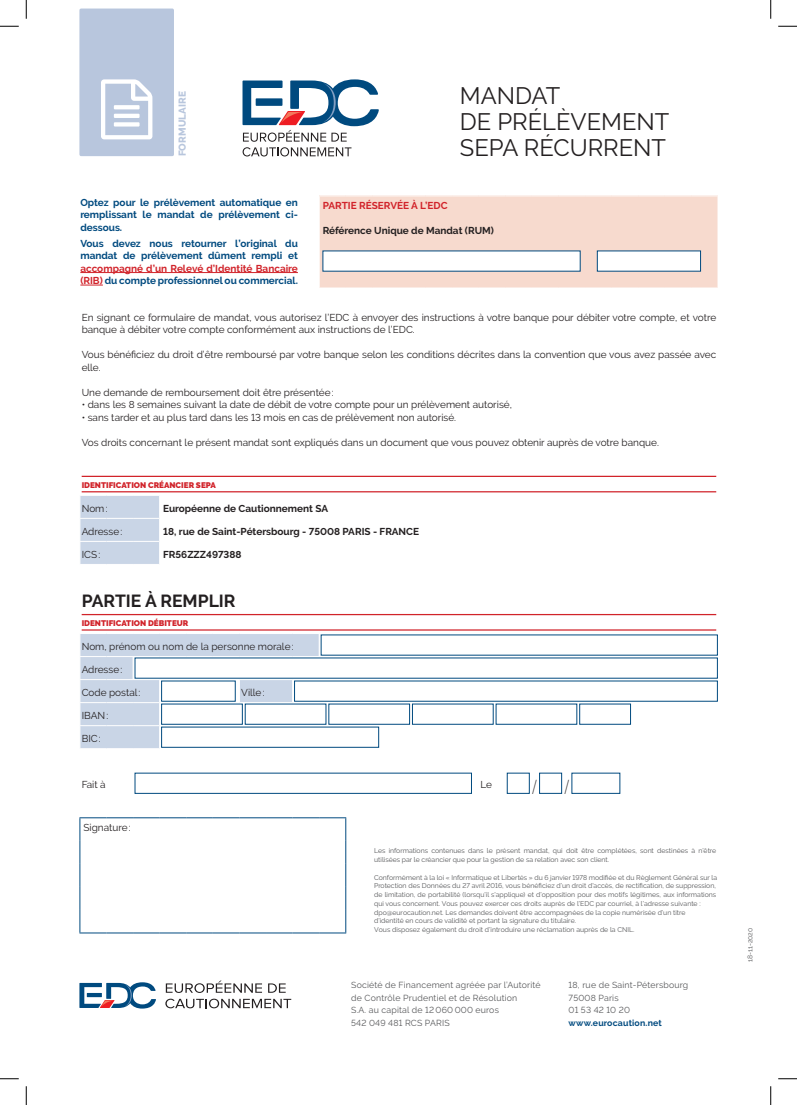
<style>
.page{position:relative;width:797px;height:1105px;background:#fff}
.page>*{position:absolute;margin:0;border:0;box-sizing:border-box;transform-origin:0 0}
.t1{font:23.75px/26.2px "Raleway";color:#231f20}
.t2{font:20px "Raleway";color:#231f20;scale:.4 1}
.t3{font:700 17.5px "Raleway";color:#231f20}
.t4{font:10px/12.5px "Raleway";color:#231f20}
.t5{font:700 10px/12.5px "Raleway";color:#004a7f;text-align:justify}
.t6{font:700 10px "Raleway";color:#231f20}
.t7{font:700 10px/12.5px "Raleway";color:#d1232a}
.t8{font:800 10px "Raleway";letter-spacing:.01em;color:#b8c6dd}
.t9{font:8.75px/12.5px "Raleway";letter-spacing:.02em;color:#57585a}
.t10{font:700 8.75px "Raleway";letter-spacing:.02em;color:#004a7f}
.t11{font:900 8.12px "Raleway";color:#d1232a}
.t12{font:6.88px/8.8px "Raleway";color:#57585a}
.s1{color:#004a7f}
</style>
<div class="page">
<div style="left:319px;top:196px;width:399px;height:92px;background:#f7dace"></div>
<hr style="left:319px;top:196px;width:1px;height:92px;background:#fff">
<hr style="left:717px;top:196px;width:1px;height:92px;background:#fff">
<svg style="left:319px;top:195px;width:399px;height:1px"></svg>
<svg style="left:79px;top:475px;width:639px;height:459px"></svg>
<hr style="left:80px;top:272px;width:218px;height:1px;background:#d1232a">
<svg style="left:80px;top:285px;width:638px;height:3px"></svg>
<div style="left:323px;top:251px;width:257px;height:20px;background:#fff"></div>
<div style="left:597px;top:251px;width:103px;height:20px;background:#fff"></div>
<hr style="left:82px;top:476px;width:634px;height:1px;background:#d1232a">
<hr style="left:82px;top:491px;width:634px;height:1px;background:#d1232a">
<hr style="left:82px;top:614px;width:634px;height:1px;background:#d1232a">
<hr style="left:82px;top:629px;width:634px;height:2px;background:#d1232a">
<div style="left:161px;top:704px;width:81px;height:20px;background:#fff"></div>
<div style="left:245px;top:704px;width:81px;height:20px;background:#fff"></div>
<div style="left:329px;top:704px;width:81px;height:20px;background:#fff"></div>
<div style="left:412px;top:704px;width:81px;height:20px;background:#fff"></div>
<div style="left:496px;top:704px;width:81px;height:20px;background:#fff"></div>
<div style="left:579px;top:704px;width:51px;height:20px;background:#fff"></div>
<div style="left:161px;top:727px;width:218px;height:20px;background:#fff"></div>
<div style="left:507px;top:773px;width:22px;height:20px;background:#fff"></div>
<div style="left:539px;top:773px;width:23px;height:20px;background:#fff;border:1px solid #004a7f"></div>
<div style="left:571px;top:773px;width:49px;height:20px;background:#fff"></div>
<svg style="left:79px;top:982px;width:77px;height:26px"></svg>
<svg style="left:166px;top:980px;width:96px;height:13px"></svg>
<svg style="left:268px;top:983px;width:18px;height:10px"></svg>
<svg style="left:165px;top:999px;width:126px;height:9px"></svg>
<div style="left:77px;top:571px;width:28px;height:19px;background:#fff"></div>
<div style="left:79px;top:9px;width:95px;height:147px;background:#b8c6dd;border-radius:2px"></div>
<svg style="left:242px;top:79px;width:137px;height:77px"></svg>
<svg style="left:0;top:25px;width:19px;height:2px"></svg>
<svg style="left:778px;top:25px;width:19px;height:2px"></svg>
<svg style="left:0;top:1078px;width:19px;height:1px"></svg>
<svg style="left:778px;top:1078px;width:19px;height:1px"></svg>
<svg style="left:25px;top:0;width:2px;height:19px"></svg>
<svg style="left:25px;top:1086px;width:2px;height:19px"></svg>
<svg style="left:770px;top:0;width:1px;height:19px"></svg>
<svg style="left:770px;top:1086px;width:1px;height:19px"></svg>
<h3 class="t8" style="left:176px;top:156px;width:67px;rotate:-90deg">FORMULAIRE</h3>
<h3 class="t5" style="left:80px;top:196px;width:219px">Optez pour le prélèvement automatique en remplissant le mandat de prélèvement ci&shy;dessous.</h3>
<h3 class="t5" style="left:80px;top:237px;width:219px">Vous devez nous retourner l’original du mandat de prélèvement dûment rempli et</h3>
<h3 class="t7" style="left:80px;top:262px;width:219px">accompagné d’un Relevé d’Identité Bancaire (RIB) <span class="s1">du compte professionnel ou commercial.</span></h3>
<h1 class="t1" style="left:460px;top:82px;width:211px">MANDAT<br>DE PRÉLÈVEMENT<br>SEPA RÉCURRENT</h1>
<h3 class="t7" style="left:323px;top:199px;width:126px">PARTIE RÉSERVÉE À L’EDC</h3>
<h3 class="t6" style="left:323px;top:225px;width:173px">Référence Unique de Mandat (RUM)</h3>
<h3 class="t4" style="left:82px;top:311px;width:636px">En signant ce formulaire de mandat, vous autorisez l’EDC à envoyer des instructions à votre banque pour débiter votre compte, et votre banque à débiter votre compte conformément aux instructions de l’EDC.</h3>
<h3 class="t4" style="left:82px;top:349px;width:636px">Vous bénéficiez du droit d’être remboursé par votre banque selon les conditions décrites dans la convention que vous avez passée avec elle.</h3>
<h3 class="t4" style="left:82px;top:386px;width:254px">Une demande de remboursement doit être présentée:</h3>
<h3 class="t4" style="left:82px;top:399px;width:432px">• dans les 8 semaines suivant la date de débit de votre compte pour un prélèvement autorisé,</h3>
<h3 class="t4" style="left:82px;top:411px;width:376px">• sans tarder et au plus tard dans les 13 mois en cas de prélèvement non autorisé.</h3>
<h3 class="t4" style="left:82px;top:436px;width:578px">Vos droits concernant le présent mandat sont expliqués dans un document que vous pouvez obtenir auprès de votre banque.</h3>
<p class="t11" style="left:82px;top:480px;width:136px">IDENTIFICATION CRÉANCIER SEPA</p>
<h3 class="t4" style="left:82px;top:502px;width:27px">Nom:</h3>
<h3 class="t6" style="left:163px;top:502px;width:166px">Européenne de Cautionnement SA</h3>
<h3 class="t4" style="left:82px;top:525px;width:42px">Adresse:</h3>
<h3 class="t6" style="left:163px;top:525px;width:257px">18, rue de Saint-Pétersbourg - 75008 PARIS - FRANCE</h3>
<h3 class="t4" style="left:82px;top:548px;width:20px">ICS:</h3>
<h3 class="t6" style="left:163px;top:548px;width:80px">FR56ZZZ497388</h3>
<h3 class="t3" style="left:82px;top:591px;width:155px">PARTIE À REMPLIR</h3>
<p class="t11" style="left:82px;top:618px;width:108px">IDENTIFICATION DÉBITEUR</p>
<h3 class="t4" style="left:82px;top:640px;width:213px">Nom, prénom ou nom de la personne morale:</h3>
<h3 class="t4" style="left:82px;top:663px;width:42px">Adresse:</h3>
<h3 class="t4" style="left:82px;top:686px;width:60px">Code postal:</h3>
<h3 class="t4" style="left:241px;top:686px;width:25px">Ville:</h3>
<h3 class="t4" style="left:82px;top:709px;width:28px">IBAN:</h3>
<h3 class="t4" style="left:82px;top:732px;width:21px">BIC:</h3>
<h3 class="t4" style="left:82px;top:778px;width:26px">Fait à</h3>
<h3 class="t4" style="left:480px;top:778px;width:13px">Le</h3>
<h2 class="t2" style="left:532px;top:775px;width:14px">/</h2>
<h2 class="t2" style="left:564px;top:775px;width:14px">/</h2>
<h3 class="t4" style="left:83px;top:821px;width:49px">Signature:</h3>
<p class="t12" style="left:374px;top:846px;width:343px">Les informations contenues dans le présent mandat, qui doit être complétées, sont destinées à n’être utilisées par le créancier que pour la gestion de sa relation avec son client.</p>
<p class="t12" style="left:374px;top:873px;width:344px">Conformément à la loi « Informatique et Libertés » du 6 janvier 1978 modifiée et du Règlement Général sur la Protection des Données du 27 avril 2016, vous bénéficiez d’un droit d’accès, de rectification, de suppression, de limitation, de portabilité (lorsqu’il s’applique) et d’opposition pour des motifs légitimes, aux informations qui vous concernent. Vous pouvez exercer ces droits auprès de l’EDC par courriel, à l’adresse suivante : dpo@eurocaution.net. Les demandes doivent être accompagnées de la copie numérisée d’un titre<br>d’identité en cours de validité et portant la signature du titulaire.<br>Vous disposez également du droit d’introduire une réclamation auprès de la CNIL.</p>
<p class="t9" style="left:351px;top:979px;width:191px">Société de Financement agréée par l’Autorité de Contrôle Prudentiel et de Résolution<br>S.A. au capital de 12060000 euros<br>542 049 481 RCS PARIS</p>
<p class="t9" style="left:568px;top:979px;width:121px">18, rue de Saint-Pétersbourg<br>75008 Paris<br>01 53 42 10 20</p>
<p class="t10" style="left:568px;top:1017px;width:95px">www.eurocaution.net</p>
<p class="t12" style="left:745px;top:962px;width:36px;rotate:-90deg">18-11-2020</p>
</div>
